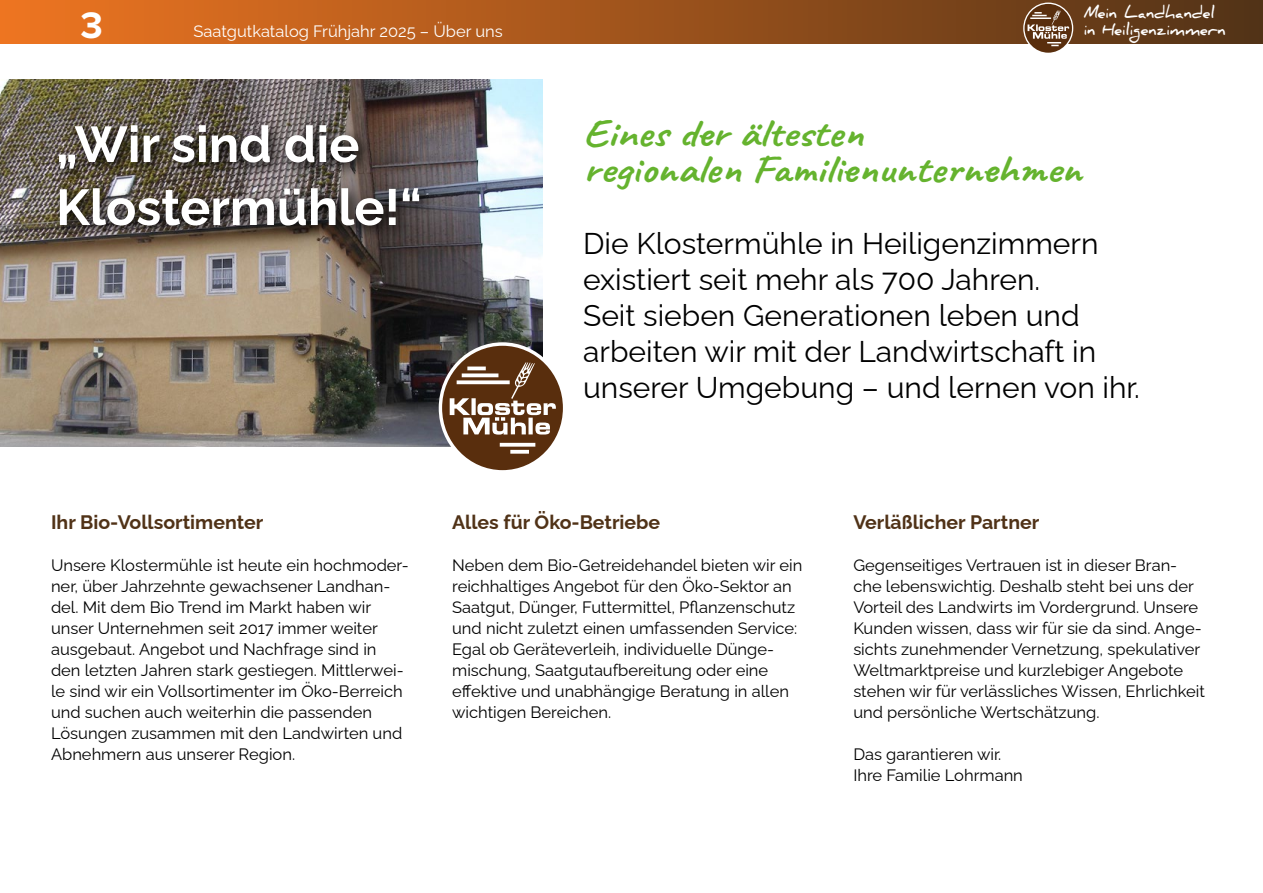
<style>
.page{position:relative;width:1263px;height:893px;background:#fff}
.page>*{position:absolute;margin:0;border:0;box-sizing:border-box;transform-origin:0 0}
.t1{font:700 50.4px/63px "Raleway";color:#fff}
.t2{font:700 39px/36px "Caveat";color:#65b32e;scale:1.16 1}
.t3{font:700 38.25px "Proxima Nova";color:#fff}
.t4{font:30px/36px "Raleway";color:#000}
.t5{font:700 19.5px "Raleway";color:#503217}
.t6{font:16.5px/21px "Raleway";color:#000}
.t7{font:16.5px "Raleway";color:#fff}
.t8{font:700 16.05px/17px "Daniel";color:#fff;scale:.93 1}
</style>
<div class="page">
<div style="left:0;top:0;width:1263px;height:44px;background:linear-gradient(to right,#ee7420,#53351a)"></div>
<svg style="left:1023px;top:3px;width:50px;height:51px"></svg>
<svg style="left:1024px;top:4px;width:48px;height:49px"></svg>
<svg style="left:1027px;top:10px;width:42px;height:36px;background:#86674f"></svg>
<img style="left:0;top:80px;width:542px;height:366px">
<svg style="left:439px;top:342px;width:127px;height:132px"></svg>
<div style="left:442px;top:346px;width:121px;height:124px;background:#592e0d;border-radius:50%"></div>
<svg style="left:450px;top:362px;width:106px;height:92px"></svg>
<svg style="left:52px;top:119px;width:383px;height:123px;background:#534a44"></svg>
<h3 class="t3" style="left:81px;top:-3px;width:24px">3</h3>
<p class="t7" style="left:193px;top:18px;width:311px">Saatgutkatalog Frühjahr 2025 – Über uns</p>
<h1 class="t1" style="left:56px;top:107px;width:367px">„Wir sind die<br>Klostermühle!“</h1>
<p class="t8" style="left:1084px;top:4px;width:154px">Mein Landhandel in Heiligenzimmern</p>
<h2 class="t2" style="left:583px;top:115px;width:431px">Eines der ältesten<br>regionalen Familienunternehmen</h2>
<h3 class="t4" style="left:583px;top:222px;width:558px">Die Klostermühle in Heiligenzimmern existiert seit mehr als 700 Jahren.<br>Seit sieben Generationen leben und arbeiten wir mit der Landwirtschaft in unserer Umgebung – und lernen von ihr.</h3>
<p class="t5" style="left:51px;top:507px;width:214px">Ihr Bio-Vollsortimenter</p>
<p class="t6" style="left:51px;top:553px;width:357px">Unsere Klostermühle ist heute ein hochmoder&shy;ner, über Jahrzehnte gewachsener Landhan&shy;del. Mit dem Bio Trend im Markt haben wir unser Unternehmen seit 2017 immer weiter ausgebaut. Angebot und Nachfrage sind in den letzten Jahren stark gestiegen. Mittlerwei&shy;le sind wir ein Vollsortimenter im Öko-Berreich und suchen auch weiterhin die passenden Lösungen zusammen mit den Landwirten und Abnehmern aus unserer Region.</p>
<p class="t5" style="left:452px;top:507px;width:210px">Alles für Öko-Betriebe</p>
<p class="t6" style="left:452px;top:553px;width:352px">Neben dem Bio-Getreidehandel bieten wir ein reichhaltiges Angebot für den Öko-Sektor an Saatgut, Dünger, Futtermittel, Pflanzenschutz und nicht zuletzt einen umfassenden Service:<br>Egal ob Geräteverleih, individuelle Dünge&shy;mischung, Saatgutaufbereitung oder eine effektive und unabhängige Beratung in allen wichtigen Bereichen.</p>
<p class="t5" style="left:853px;top:507px;width:187px">Verläßlicher Partner</p>
<p class="t6" style="left:853px;top:553px;width:353px">Gegenseitiges Vertrauen ist in dieser Bran&shy;che lebenswichtig. Deshalb steht bei uns der Vorteil des Landwirts im Vordergrund. Unsere Kunden wissen, dass wir für sie da sind. Ange&shy;sichts zunehmender Vernetzung, spekulativer Weltmarktpreise und kurzlebiger Angebote stehen wir für verlässliches Wissen, Ehrlichkeit und persönliche Wertschätzung.</p>
<p class="t6" style="left:853px;top:742px;width:171px">Das garantieren wir.<br>Ihre Familie Lohrmann</p>
</div>
